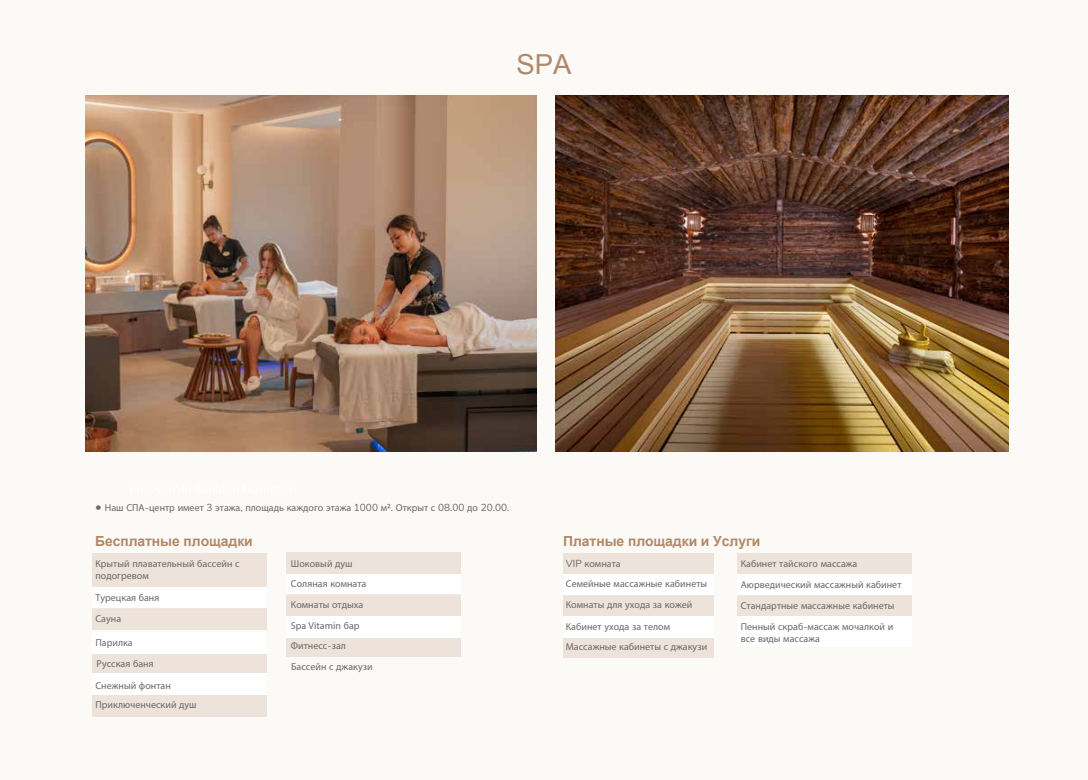
<style>
.page{position:relative;width:1088px;height:780px;background:#fcfaf7}
.page>*{position:absolute;margin:0;border:0;box-sizing:border-box;transform-origin:0 0}
.t1{font:27.5px "Arial";color:#b18867}
.t2{font:700 13.88px "Arial";letter-spacing:-.005em;color:#b18867}
.t3{font:10px/12.5px "Myriad Pro";letter-spacing:.005em;color:#686868}
.s1{font-family:"Muli";font-size:12.5px;color:#696869}
.s2{font-family:"Muli"}
</style>
<div class="page">
<div style="left:737px;top:553px;width:175px;height:21px;background:#ede3da"></div>
<div style="left:737px;top:574px;width:175px;height:21px;background:#fff"></div>
<div style="left:92px;top:553px;width:175px;height:34px;background:#ede3da"></div>
<div style="left:92px;top:587px;width:175px;height:21px;background:#fff"></div>
<div style="left:92px;top:608px;width:175px;height:22px;background:#ede3da"></div>
<div style="left:92px;top:652px;width:175px;height:21px;background:#ede3da"></div>
<div style="left:92px;top:673px;width:175px;height:22px;background:#fff"></div>
<div style="left:92px;top:695px;width:175px;height:21px;background:#ede3da"></div>
<div style="left:92px;top:632px;width:175px;height:21px;background:#fff"></div>
<div style="left:286px;top:553px;width:174px;height:21px;background:#ede3da"></div>
<div style="left:286px;top:574px;width:174px;height:21px;background:#fff"></div>
<div style="left:286px;top:594px;width:174px;height:22px;background:#ede3da"></div>
<div style="left:286px;top:635px;width:174px;height:21px;background:#ede3da"></div>
<div style="left:286px;top:616px;width:174px;height:21px;background:#fff"></div>
<div style="left:563px;top:553px;width:150px;height:21px;background:#ede3da"></div>
<div style="left:563px;top:574px;width:150px;height:21px;background:#fff"></div>
<div style="left:563px;top:595px;width:150px;height:21px;background:#ede3da"></div>
<div style="left:563px;top:636px;width:150px;height:21px;background:#ede3da"></div>
<div style="left:563px;top:616px;width:150px;height:21px;background:#fff"></div>
<div style="left:737px;top:595px;width:175px;height:21px;background:#ede3da"></div>
<div style="left:737px;top:616px;width:175px;height:31px;background:#fff"></div>
<img style="left:85px;top:95px;width:451px;height:356px">
<img style="left:555px;top:95px;width:453px;height:356px">
<h1 class="t1" style="left:516px;top:46px;width:57px">SPA</h1>
<p class="t3" style="left:95px;top:501px;width:416px"><span class="s1">•</span> Наш СПА<span class="s2">-</span>центр имеет <span class="s2">3</span> этажа<span class="s2">,</span> площадь каждого этажа <span class="s2">1000</span> м<span class="s2">².</span> Открыт с <span class="s2">08.00</span> до <span class="s2">20.00.</span></p>
<h2 class="t2" style="left:95px;top:532px;width:159px">Бесплатные площадки</h2>
<h2 class="t2" style="left:563px;top:532px;width:199px">Платные площадки и Услуги</h2>
<p class="t3" style="left:95px;top:557px;width:146px">Крытый плавательный бассейн с подогревом</p>
<p class="t3" style="left:95px;top:586px;width:65px;line-height:21.2px">Турецкая баня<br>Сауна</p>
<p class="t3" style="left:741px;top:557px;width:118px">Кабинет тайского массажа</p>
<p class="t3" style="left:291px;top:553px;width:77px;line-height:20px">Шоковый душ<br>Соляная комната</p>
<p class="t3" style="left:566px;top:553px;width:143px;line-height:20px"><span class="s2">VIP</span> комната<br>Семейные массажные кабинеты</p>
<p class="t3" style="left:566px;top:594px;width:143px;line-height:20.9px">Комнаты для ухода за кожей<br>Кабинет ухода за телом<br>Массажные кабинеты с джакузи</p>
<p class="t3" style="left:741px;top:578px;width:162px">Аюрведический массажный кабинет</p>
<p class="t3" style="left:741px;top:599px;width:155px">Стандартные массажные кабинеты</p>
<p class="t3" style="left:291px;top:598px;width:74px">Комнаты отдыха</p>
<p class="t3" style="left:291px;top:616px;width:70px;line-height:19.1px">Spa Vitamin бар<br>Фитнесс<span class="s2">-</span>зал</p>
<p class="t3" style="left:291px;top:660px;width:83px">Бассейн с джакузи</p>
<p class="t3" style="left:741px;top:620px;width:154px">Пенный скраб<span class="s2">-</span>массаж мочалкой и все виды массажа</p>
<p class="t3" style="left:95px;top:631px;width:60px;line-height:21.8px">Парилка<br>Русская баня</p>
<p class="t3" style="left:95px;top:679px;width:77px">Снежный фонтан</p>
<p class="t3" style="left:95px;top:698px;width:103px">Приключенческий душ</p>
</div>
